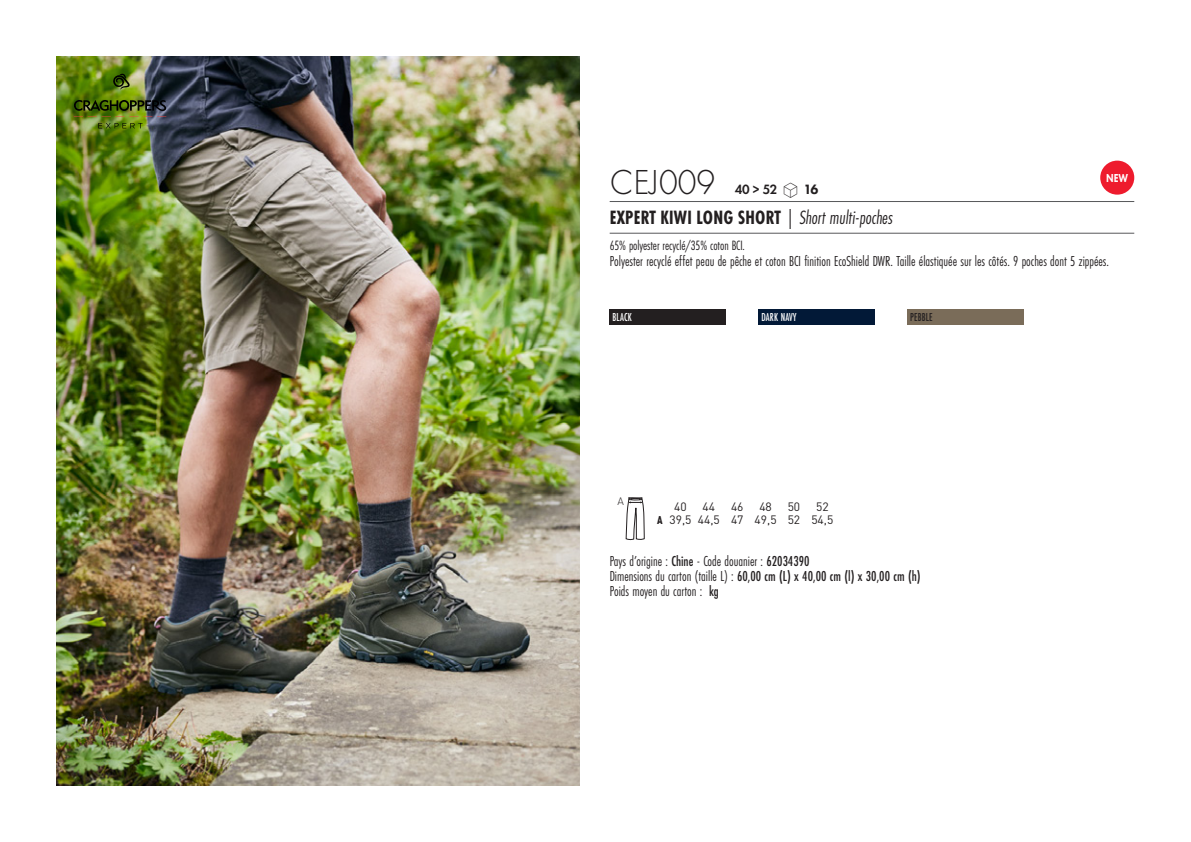
<style>
.page{position:relative;width:1191px;height:842px;background:#fff}
.page>*{position:absolute;margin:0;border:0;box-sizing:border-box;transform-origin:0 0}
.t1{font:300 36px "Futura PT";letter-spacing:.005em;color:#231f20;scale:.95 1}
.t2{font:700 20px "Futura PT Cond";letter-spacing:.01em;color:#231f20;scale:.95 1}
.t3{font:15px "Futura PT Cond";color:#231f20;scale:.95 1}
.t4{font:500 15px "Futura PT Cond";color:#231f20;scale:.95 1}
.grammage_2020{font:14px "Futura PT Cond";letter-spacing:-.005em;color:#231f20;scale:.95 1}
.t5{font:600 14px "Futura PT";color:#231f20;scale:.95 1}
._88_tailles_tab_maig{font:12px/13.6px "DIN Pro";color:#231f20}
.Coloris_nuancier_bla{font:500 12px "Futura PT Cond";letter-spacing:.01em;color:#fff;scale:.9 1}
.Coloris_nuancier{font:500 12px "Futura PT Cond";letter-spacing:.01em;color:#231f20;scale:.9 1}
.nuancier_bloc_packsh{font:800 12px "Futura PT";color:#fff;scale:.8 1}
.t6{font:300 10.8px "DIN";color:#231f20}
.s1{font-family:"Linotype Shapeshifter";font-weight:400;font-size:20px}
.s2{font-weight:800}
.s3{font-weight:400;font-style:italic}
.s4{font-weight:900;font-stretch:condensed;font-size:11.2px}
.s5{font-weight:500}
.s6{font-weight:400}
</style>
<div class="page">
<img style="left:57px;top:57px;width:522px;height:728px">
<svg style="left:98px;top:123px;width:44px;height:5px"></svg>
<img style="left:74px;top:74px;width:92px;height:43px">
<div style="left:609px;top:309px;width:117px;height:16px;background:#231f20"></div>
<div style="left:758px;top:309px;width:116px;height:16px;background:#021937"></div>
<div style="left:907px;top:309px;width:116px;height:16px;background:#7a6c59"></div>
<div style="left:1100px;top:161px;width:34px;height:34px;background:#ee1b2d;border-radius:50%"></div>
<svg style="left:626px;top:498px;width:18px;height:42px"></svg>
<hr style="left:609px;top:201px;width:525px;height:1px;background:#57585a">
<hr style="left:609px;top:233px;width:525px;height:1px;background:#57585a">
<p class="t1" style="left:610px;top:162px;width:113px">CEJ009</p>
<p class="nuancier_bloc_packsh" style="left:1106px;top:171px;width:29px">NEW</p>
<p class="t5" style="left:734px;top:181px;width:90px">40 &gt; 52 <span class="s1">S</span> <span class="s2">16</span></p>
<p class="t2" style="left:610px;top:206px;width:299px">EXPERT KIWI LONG SHORT <span class="s3">| Short multi-poches</span></p>
<p class="grammage_2020" style="left:609px;top:238px;width:144px">65% polyester recyclé/35% coton BCI.</p>
<p class="t3" style="left:609px;top:253px;width:527px">Polyester recyclé effet peau de pêche et coton BCI finition EcoShield DWR. Taille élastiquée sur les côtés. 9 poches dont 5 zippées.</p>
<p class="Coloris_nuancier_bla" style="left:612px;top:310px;width:23px">BLACK</p>
<p class="Coloris_nuancier_bla" style="left:761px;top:310px;width:40px">DARK NAVY</p>
<p class="Coloris_nuancier" style="left:910px;top:310px;width:26px">PEBBLE</p>
<p class="t6" style="left:617px;top:495px;width:8px">A</p>
<p class="_88_tailles_tab_maig" style="left:657px;top:498px;width:178px;text-indent:159px">52<br><span class="s4">A</span> 39,5 44,5 47 49,5 52 54,5</p>
<p class="_88_tailles_tab_maig" style="left:674px;top:498px;width:14px">40</p>
<p class="_88_tailles_tab_maig" style="left:702px;top:498px;width:14px">44</p>
<p class="_88_tailles_tab_maig" style="left:731px;top:498px;width:14px">46</p>
<p class="_88_tailles_tab_maig" style="left:759px;top:498px;width:14px">48</p>
<p class="_88_tailles_tab_maig" style="left:787px;top:498px;width:14px">50</p>
<p class="t3" style="left:609px;top:552px;width:212px">Pays d’origine : <span class="s5">Chine</span> - Code douanier : <span class="s5">62034390</span></p>
<p class="t4" style="left:609px;top:567px;width:329px"><span class="s6">Dimensions du carton (taille L) :</span> 60,00 cm (L) x 40,00 cm (l) x 30,00 cm (h)</p>
<p class="t3" style="left:609px;top:582px;width:116px">Poids moyen du carton : <span class="s5">kg</span></p>
</div>
